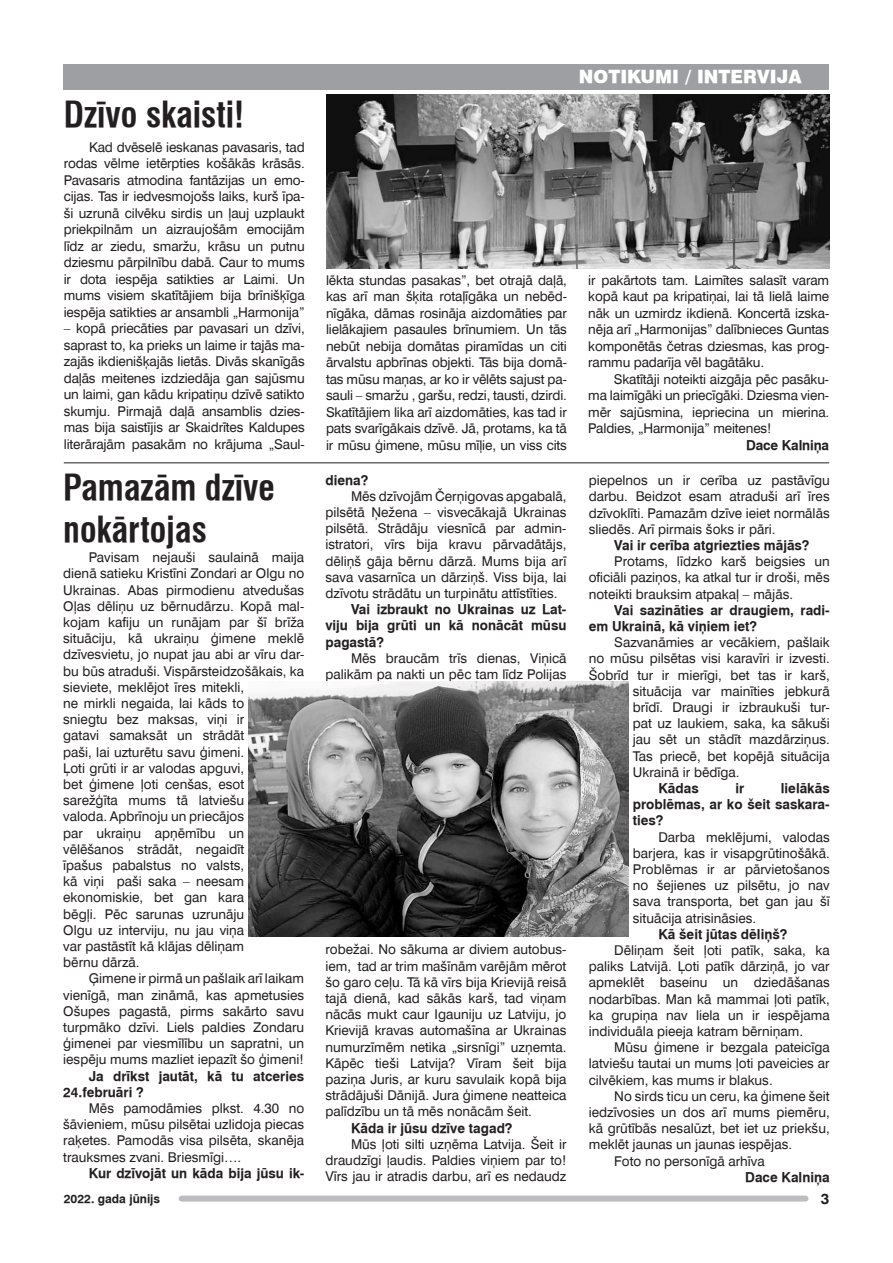
<style>
.page{position:relative;width:893px;height:1263px;background:#fff}
.page>*{position:absolute;margin:0;border:0;box-sizing:border-box;transform-origin:0 0}
.t1{font:700 condensed 34.5px/41.4px "Swiss 721 TL";color:#231f20}
.t2{font:900 18px "Swiss 721 TL";color:#fff}
.t3{font:700 15px "Swiss 721 TL";color:#231f20}
.t4{font:13.5px/16.2px "Swiss 721 TL";color:#231f20;text-align:justify}
.t5{font:700 13.5px/16.2px "Swiss 721 TL";color:#231f20}
.t6{font:700 12px "Swiss 721 TL";color:#231f20}
</style>
<div class="page">
<div style="left:182px;top:1195px;width:624px;height:6px;background:#bcbdc0"></div>
<div style="left:64px;top:64px;width:765px;height:25px;background:#9d9fa2"></div>
<img style="left:326px;top:95px;width:503px;height:173px">
<hr style="left:64px;top:462px;width:765px;height:1px;background:#231f20">
<img style="left:248px;top:682px;width:381px;height:254px">
<h1 class="t1" style="left:64px;top:94px;width:182px">Dzīvo skaisti!</h1>
<p class="t4" style="left:64px;top:139px;width:242px;text-indent:26px">Kad dvēselē ieskanas pavasaris, tad rodas vēlme ietērpties košākās krāsās.<br>Pavasaris atmodina fantāzijas un emo&shy;cijas. Tas ir iedvesmojošs laiks, kurš īpa&shy;ši uzrunā cilvēku sirdis un ļauj uzplaukt priekpilnām un aizraujošām emocijām līdz ar ziedu, smaržu, krāsu un putnu dziesmu pārpilnību dabā. Caur to mums ir dota iespēja satikties ar Laimi. Un mums visiem skatītājiem bija brīnišķīga iespēja satikties ar ansambli „Harmonija”</p>
<p class="t4" style="left:64px;top:320px;width:242px">– kopā priecāties par pavasari un dzīvi, saprast to, ka prieks un laime ir tajās ma&shy;zajās ikdienišķajās lietās. Divās skanīgās daļās meitenes izdziedāja gan sajūsmu un laimi, gan kādu kripatiņu dzīvē satikto skumju. Pirmajā daļā ansamblis dzies&shy;mas bija saistījis ar Skaidrītes Kaldupes literārajām pasakām no krājuma „Saul-</p>
<h1 class="t1" style="left:63px;top:467px;width:213px">Pamazām dzīve nokārtojas</h1>
<p class="t4" style="left:63px;top:549px;width:242px;text-align:left;text-indent:26px">Pavisam nejauši saulainā maija dienā satieku Kristīni Zondari ar Olgu no<br>Ukrainas. Abas pirmodienu atvedušas<br>Oļas dēliņu uz bērnudārzu. Kopā mal&shy;kojam kafiju un runājam par šī brīža situāciju, kā ukraiņu ģimene meklē dzīvesvietu, jo nupat jau abi ar vīru dar&shy;bu būs atraduši. Vispārsteidzošākais, ka sieviete, meklējot īres mitekli,<br>ne mirkli negaida, lai kāds to<br>sniegtu bez maksas, viņi ir<br>gatavi samaksāt un strādāt<br>paši, lai uzturētu savu ģimeni.<br>Ļoti grūti ir ar valodas apguvi,<br>bet ģimene ļoti cenšas, esot<br>sarežģīta mums tā latviešu<br>valoda. Apbrīnoju un priecājos<br>par ukraiņu apņēmību un vēlēšanos strādāt, negaidīt<br>īpašus pabalstus no valsts,<br>kā viņi paši saka – neesam ekonomiskie, bet gan kara<br>bēgļi. Pēc sarunas uzrunāju<br>Olgu uz interviju, nu jau viņa<br>var pastāstīt kā klājas dēliņam<br>bērnu dārzā.</p>
<p class="t4" style="left:63px;top:970px;width:242px;text-indent:26px">Ģimene ir pirmā un pašlaik arī laikam vienīgā, man zināmā, kas apmetusies Ošupes pagastā, pirms sakārto savu turpmāko dzīvi. Liels paldies Zondaru ģimenei par viesmīlību un sapratni, un iespēju mums mazliet iepazīt šo ģimeni!</p>
<p class="t5" style="left:63px;top:1068px;width:242px;text-indent:26px">Ja drīkst jautāt, kā tu atceries<br>24.februāri ?</p>
<p class="t4" style="left:63px;top:1100px;width:242px;text-indent:26px">Mēs pamodāmies plkst. 4.30 no šāvieniem, mūsu pilsētai uzlidoja piecas raķetes. Pamodās visa pilsēta, skanēja trauksmes zvani. Briesmīgi….</p>
<p class="t5" style="left:89px;top:1165px;width:217px">Kur dzīvojāt un kāda bija jūsu ik-</p>
<h2 class="t2" style="left:579px;top:66px;width:224px">NOTIKUMI / INTERVIJA</h2>
<p class="t4" style="left:326px;top:272px;width:242px">lēkta stundas pasakas”, bet otrajā daļā, kas arī man šķita rotaļīgāka un nebēd&shy;nīgāka, dāmas rosināja aizdomāties par lielākajiem pasaules brīnumiem. Un tās nebūt nebija domātas piramīdas un citi ārvalstu apbrīnas objekti. Tās bija domā&shy;tas mūsu maņas, ar ko ir vēlēts sajust pa&shy;sauli – smaržu , garšu, redzi, tausti, dzirdi.<br>Skatītājiem lika arī aizdomāties, kas tad ir pats svarīgākais dzīvē. Jā, protams, ka tā ir mūsu ģimene, mūsu mīļie, un viss cits</p>
<p class="t4" style="left:588px;top:272px;width:242px">ir pakārtots tam. Laimītes salasīt varam kopā kaut pa kripatiņai, lai tā lielā laime nāk un uzmirdz ikdienā. Koncertā izska&shy;nēja arī „Harmonijas” dalībnieces Guntas komponētās četras dziesmas, kas prog&shy;rammu padarīja vēl bagātāku.</p>
<p class="t4" style="left:588px;top:371px;width:242px;text-indent:26px">Skatītāji noteikti aizgāja pēc pasāku&shy;ma laimīgāki un priecīgāki. Dziesma vien&shy;mēr sajūsmina, iepriecina un mierina.<br>Paldies, „Harmonija” meitenes!</p>
<p class="t5" style="left:746px;top:437px;width:85px">Dace Kalniņa</p>
<p class="t5" style="left:325px;top:472px;width:44px">diena?</p>
<p class="t4" style="left:325px;top:488px;width:242px;text-indent:26px">Mēs dzīvojām Čerņigovas apgabalā, pilsētā Ņežena – visvecākajā Ukrainas pilsētā. Strādāju viesnīcā par admin&shy;istratori, vīrs bija kravu pārvadātājs, dēliņš gāja bērnu dārzā. Mums bija arī sava vasarnīca un dārziņš. Viss bija, lai dzīvotu strādātu un turpinātu attīstīties.</p>
<p class="t5" style="left:325px;top:601px;width:242px;text-align:justify;text-indent:26px">Vai izbraukt no Ukrainas uz Lat&shy;viju bija grūti un kā nonācāt mūsu pagastā?</p>
<p class="t4" style="left:325px;top:650px;width:242px;text-align:right">Mēs braucām trīs dienas, Viņicā palikām pa nakti un pēc tam līdz Polijas</p>
<p class="t4" style="left:325px;top:941px;width:242px">robežai. No sākuma ar diviem autobus&shy;iem, tad ar trim mašīnām varējām mērot šo garo ceļu. Tā kā vīrs bija Krievijā reisā tajā dienā, kad sākās karš, tad viņam nācās mukt caur Igauniju uz Latviju, jo Krievijā kravas automašīna ar Ukrainas numurzīmēm netika „sirsnīgi” uzņemta.<br>Kāpēc tieši Latvija? Vīram šeit bija paziņa Juris, ar kuru savulaik kopā bija strādājuši Dānijā. Jura ģimene neatteica palīdzību un tā mēs nonācām šeit.</p>
<p class="t5" style="left:351px;top:1120px;width:163px">Kāda ir jūsu dzīve tagad?</p>
<p class="t4" style="left:325px;top:1136px;width:242px;text-indent:26px">Mūs ļoti silti uzņēma Latvija. Šeit ir draudzīgi ļaudis. Paldies viņiem par to!<br>Vīrs jau ir atradis darbu, arī es nedaudz</p>
<p class="t4" style="left:589px;top:472px;width:242px">piepelnos un ir cerība uz pastāvīgu darbu. Beidzot esam atraduši arī īres dzīvoklīti. Pamazām dzīve ieiet normālās sliedēs. Arī pirmais šoks ir pāri.</p>
<p class="t5" style="left:614px;top:537px;width:197px">Vai ir cerība atgriezties mājās?</p>
<p class="t4" style="left:589px;top:553px;width:242px;text-indent:26px">Protams, līdzko karš beigsies un oficiāli paziņos, ka atkal tur ir droši, mēs noteikti brauksim atpakaļ – mājās.</p>
<p class="t5" style="left:589px;top:602px;width:242px;text-indent:26px">Vai sazināties ar draugiem, radi&shy;em Ukrainā, kā viņiem iet?</p>
<p class="t4" style="left:614px;top:634px;width:217px">Sazvanāmies ar vecākiem, pašlaik</p>
<p class="t4" style="left:589px;top:650px;width:242px">no mūsu pilsētas visi karavīri ir izvesti.</p>
<p class="t4" style="left:589px;top:667px;width:242px">Šobrīd tur ir mierīgi, bet tas ir karš,</p>
<p class="t4" style="left:633px;top:683px;width:198px">situācija var mainīties jebkurā</p>
<p class="t4" style="left:633px;top:699px;width:198px">brīdī. Draugi ir izbraukuši tur-</p>
<p class="t4" style="left:633px;top:715px;width:198px">pat uz laukiem, saka, ka sākuši</p>
<p class="t4" style="left:633px;top:731px;width:198px">jau sēt un stādīt mazdārziņus.</p>
<p class="t4" style="left:633px;top:748px;width:198px">Tas priecē, bet kopējā situācija</p>
<p class="t4" style="left:633px;top:764px;width:108px">Ukrainā ir bēdīga.</p>
<p class="t5" style="left:658px;top:780px;width:42px">Kādas</p>
<p class="t5" style="left:735px;top:780px;width:10px">ir</p>
<p class="t5" style="left:633px;top:780px;width:198px;text-align:justify;text-indent:148px">lielākās problēmas, ar ko šeit saskara&shy;ties?</p>
<p class="t4" style="left:633px;top:829px;width:198px;text-indent:26px">Darba meklējumi, valodas barjera, kas ir visapgrūtinošākā.<br>Problēmas ir ar pārvietošanos no šejienes uz pilsētu, jo nav sava transporta, bet gan jau šī situācija atrisināsies.</p>
<p class="t5" style="left:658px;top:926px;width:130px">Kā šeit jūtas dēliņš?</p>
<p class="t4" style="left:589px;top:942px;width:242px;text-indent:26px">Dēliņam šeit ļoti patīk, saka, ka paliks Latvijā. Ļoti patīk dārziņā, jo var apmeklēt baseinu un dziedāšanas nodarbības. Man kā mammai ļoti patīk, ka grupiņa nav liela un ir iespējama individuāla pieeja katram bērniņam.</p>
<p class="t4" style="left:589px;top:1039px;width:242px;text-indent:26px">Mūsu ģimene ir bezgala pateicīga latviešu tautai un mums ļoti paveicies ar cilvēkiem, kas mums ir blakus.</p>
<p class="t4" style="left:614px;top:1088px;width:217px">No sirds ticu un ceru, ka ģimene šeit</p>
<p class="t4" style="left:589px;top:1104px;width:242px">iedzīvosies un dos arī mums piemēru,</p>
<p class="t4" style="left:589px;top:1120px;width:242px">kā grūtībās nesalūzt, bet iet uz priekšu,</p>
<p class="t4" style="left:589px;top:1136px;width:205px">meklēt jaunas un jaunas iespējas.</p>
<p class="t4" style="left:614px;top:1153px;width:152px">Foto no personīgā arhīva</p>
<p class="t5" style="left:745px;top:1169px;width:86px">Dace Kalniņa</p>
<p class="t6" style="left:64px;top:1191px;width:98px">2022. gada jūnijs</p>
<p class="t3" style="left:821px;top:1189px;width:10px">3</p>
</div>
